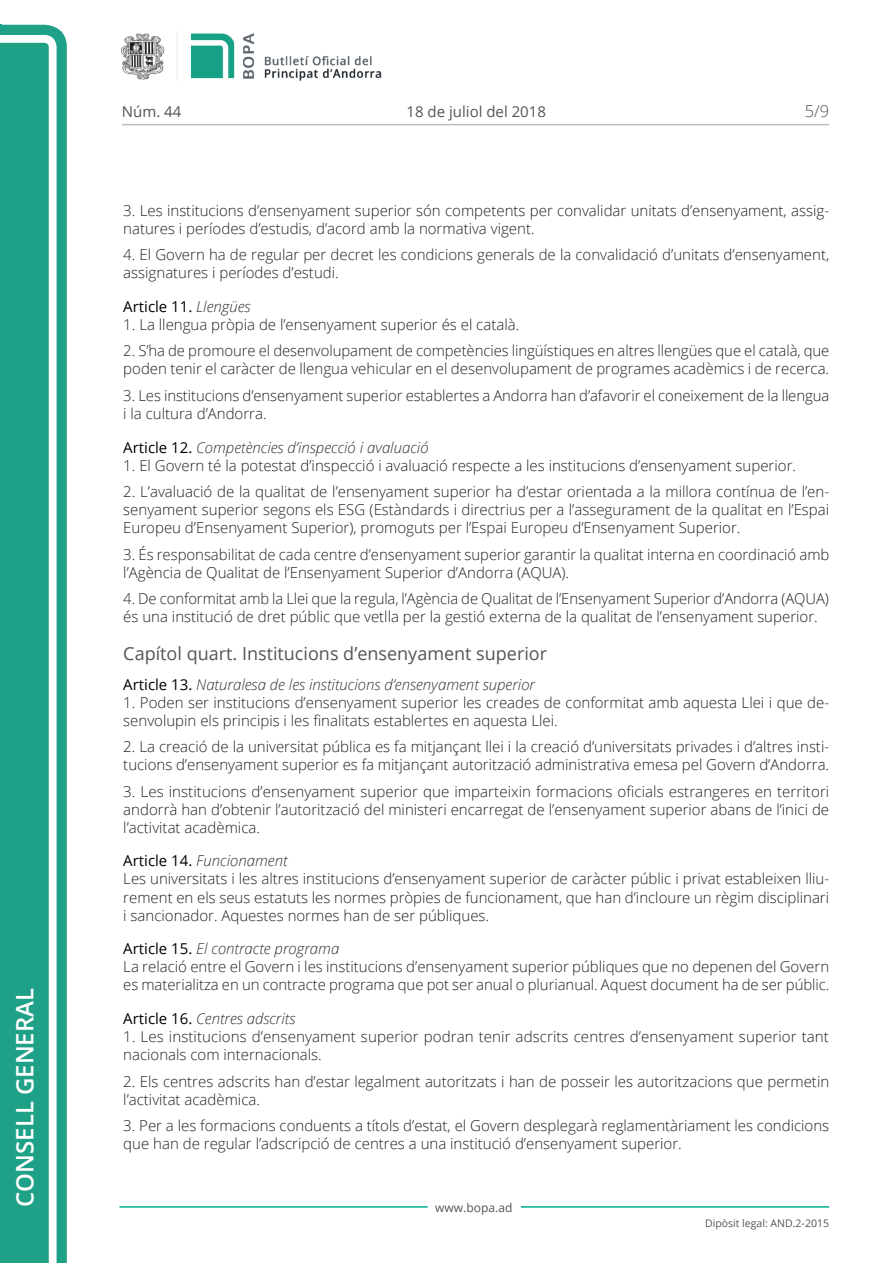
<style>
.page{position:relative;width:893px;height:1263px;background:#fff}
.page>*{position:absolute;margin:0;border:0;box-sizing:border-box;transform-origin:0 0}
.t1{font:600 24px "Open Sans";color:#fff}
.Titol_6{font:18px "Open Sans";color:#545454}
.t2{font:300 16.5px "Open Sans";color:#545454}
.Body_text{font:300 15px/18px "Open Sans";color:#231f20}
.Titol_7{font:italic 300 15px "Open Sans";color:#303030}
.t3{font:15px "Open Sans";color:#545454}
.Titol_7-2{font:15px "Open Sans";color:#000}
.t4{font:12px "Open Sans";color:#545454}
.t5{font:10.5px "Open Sans";color:#545454}
.s1{font-weight:300;font-style:italic;color:#303030}
.s2{font-weight:400;font-style:normal;color:#000}
</style>
<div class="page">
<svg style="left:0;top:25px;width:67px;height:1238px;fill:#1ea187"></svg>
<div style="left:0;top:43px;width:49px;height:1220px;background:#1ea187"></div>
<img style="left:122px;top:32px;width:260px;height:49px">
<hr style="left:119px;top:1206px;width:309px;height:2px;background:#00ae91">
<hr style="left:521px;top:1206px;width:308px;height:2px;background:#00ae91">
<hr style="left:122px;top:124px;width:707px;height:1px;background:#bcbdc0">
<h1 class="t1" style="left:8px;top:1207px;width:220px;rotate:-90deg">Consell General</h1>
<p class="t3" style="left:122px;top:102px;width:61px">Núm. 44</p>
<p class="t3" style="left:406px;top:102px;width:141px">18 de juliol del 2018</p>
<p class="t2" style="left:805px;top:100px;width:26px">5/9</p>
<p class="Body_text" style="left:123px;top:201px;width:707px">3. Les institucions d’ensenyament superior són competents per convalidar unitats d’ensenyament, assig&shy;natures i períodes d’estudis, d’acord amb la normativa vigent.</p>
<p class="Body_text" style="left:123px;top:245px;width:707px">4. El Govern ha de regular per decret les condicions generals de la convalidació d’unitats d’ensenyament, assignatures i períodes d’estudi.</p>
<p class="Titol_7-2" style="left:123px;top:296px;width:129px">Article 11. <span class="s1">Llengües</span></p>
<p class="Body_text" style="left:123px;top:315px;width:397px">1. La llengua pròpia de l’ensenyament superior és el català.</p>
<p class="Body_text" style="left:123px;top:341px;width:708px">2. S’ha de promoure el desenvolupament de competències lingüístiques en altres llengües que el català, que poden tenir el caràcter de llengua vehicular en el desenvolupament de programes acadèmics i de recerca.</p>
<p class="Body_text" style="left:123px;top:386px;width:708px">3. Les institucions d’ensenyament superior establertes a Andorra han d’afavorir el coneixement de la llengua i la cultura d’Andorra.</p>
<p class="Titol_7" style="left:123px;top:437px;width:307px"><span class="s2">Article 12.</span> Competències d’inspecció i avaluació</p>
<p class="Body_text" style="left:123px;top:456px;width:674px">1. El Govern té la potestat d’inspecció i avaluació respecte a les institucions d’ensenyament superior.</p>
<p class="Body_text" style="left:123px;top:482px;width:707px;text-align:justify">2. L’avaluació de la qualitat de l’ensenyament superior ha d’estar orientada a la millora contínua de l’en&shy;senyament superior segons els ESG (Estàndards i directrius per a l’assegurament de la qualitat en l’Espai Europeu d’Ensenyament Superior), promoguts per l’Espai Europeu d’Ensenyament Superior.</p>
<p class="Body_text" style="left:123px;top:545px;width:708px">3. És responsabilitat de cada centre d’ensenyament superior garantir la qualitat interna en coordinació amb l’Agència de Qualitat de l’Ensenyament Superior d’Andorra (AQUA).</p>
<p class="Body_text" style="left:123px;top:589px;width:707px">4. De conformitat amb la Llei que la regula, l’Agència de Qualitat de l’Ensenyament Superior d’Andorra (AQUA) és una institució de dret públic que vetlla per la gestió externa de la qualitat de l’ensenyament superior.</p>
<p class="Titol_6" style="left:123px;top:641px;width:425px">Capítol quart. Institucions d’ensenyament superior</p>
<p class="Titol_7" style="left:123px;top:674px;width:413px"><span class="s2">Article 13.</span> Naturalesa de les institucions d’ensenyament superior</p>
<p class="Body_text" style="left:123px;top:693px;width:707px">1. Poden ser institucions d’ensenyament superior les creades de conformitat amb aquesta Llei i que de&shy;senvolupin els principis i les finalitats establertes en aquesta Llei.</p>
<p class="Body_text" style="left:123px;top:737px;width:707px">2. La creació de la universitat pública es fa mitjançant llei i la creació d’universitats privades i d’altres insti&shy;tucions d’ensenyament superior es fa mitjançant autorització administrativa emesa pel Govern d’Andorra.</p>
<p class="Body_text" style="left:123px;top:782px;width:707px;text-align:justify">3. Les institucions d’ensenyament superior que imparteixin formacions oficials estrangeres en territori andorrà han d’obtenir l’autorització del ministeri encarregat de l’ensenyament superior abans de l’inici de l’activitat acadèmica.</p>
<p class="Titol_7" style="left:123px;top:851px;width:166px"><span class="s2">Article 14.</span> Funcionament</p>
<p class="Body_text" style="left:123px;top:870px;width:707px;text-align:justify">Les universitats i les altres institucions d’ensenyament superior de caràcter públic i privat estableixen lliu&shy;rement en els seus estatuts les normes pròpies de funcionament, que han d’incloure un règim disciplinari i sancionador. Aquestes normes han de ser públiques.</p>
<p class="Titol_7" style="left:123px;top:938px;width:218px"><span class="s2">Article 15.</span> El contracte programa</p>
<p class="Body_text" style="left:123px;top:957px;width:708px">La relació entre el Govern i les institucions d’ensenyament superior públiques que no depenen del Govern es materialitza en un contracte programa que pot ser anual o plurianual. Aquest document ha de ser públic.</p>
<p class="Titol_7" style="left:123px;top:1008px;width:174px"><span class="s2">Article 16.</span> Centres adscrits</p>
<p class="Body_text" style="left:123px;top:1027px;width:707px">1. Les institucions d’ensenyament superior podran tenir adscrits centres d’ensenyament superior tant nacionals com internacionals.</p>
<p class="Body_text" style="left:123px;top:1072px;width:707px">2. Els centres adscrits han d’estar legalment autoritzats i han de posseir les autoritzacions que permetin l’activitat acadèmica.</p>
<p class="Body_text" style="left:123px;top:1116px;width:707px">3. Per a les formacions conduents a títols d’estat, el Govern desplegarà reglamentàriament les condicions que han de regular l’adscripció de centres a una institució d’ensenyament superior.</p>
<p class="t4" style="left:435px;top:1199px;width:79px">www.bopa.ad</p>
<p class="t5" style="left:705px;top:1216px;width:125px">Dipòsit legal: AND.2-2015</p>
</div>
